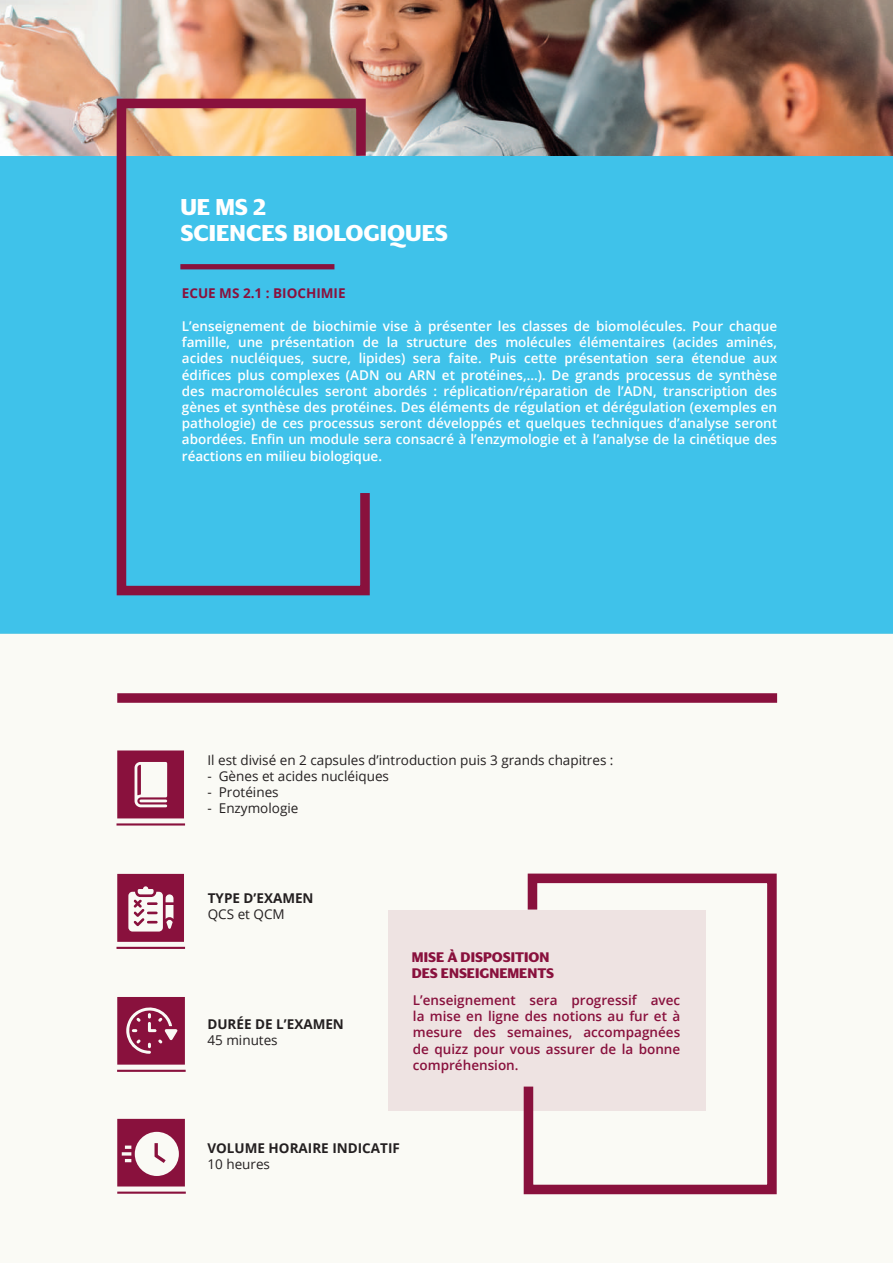
<style>
.page{position:relative;width:893px;height:1263px;background:#fff}
.page>*{position:absolute;margin:0;border:0;box-sizing:border-box;transform-origin:0 0}
.t1{font:700 22.2px/26.7px "Darby Sans Universite Paris";color:#fff}
.t2{font:600 13.5px/16.2px "Open Sans";color:#fff;text-align:justify}
.t3{font:600 13.5px/16.2px "Open Sans";color:#89113d;text-align:justify}
.t4{font:13.5px "Open Sans";color:#231f20}
.t5{font:700 13.5px "Open Sans";color:#231f20}
.t6{font:700 13.5px/16.2px "Darby Sans Universite Paris";color:#89113d}
.t7{font:700 13.5px "Open Sans";color:#89113d}
</style>
<div class="page">
<img style="left:0;top:0;width:893px;height:156px">
<div style="left:0;top:156px;width:893px;height:478px;background:#3fc2ea"></div>
<svg style="left:112px;top:94px;width:262px;height:502px"></svg>
<div style="left:180px;top:264px;width:154px;height:5px;background:#89113d"></div>
<div style="left:0;top:634px;width:893px;height:628px;background:#fafaf5"></div>
<hr style="left:892px;top:632px;width:1px;height:631px;background:#eceed7">
<div style="left:117px;top:693px;width:660px;height:10px;background:#89113d"></div>
<hr style="left:116px;top:823px;width:69px;height:2px;background:#89113d">
<hr style="left:116px;top:947px;width:69px;height:2px;background:#89113d">
<hr style="left:117px;top:1191px;width:69px;height:3px;background:#89113d">
<hr style="left:117px;top:1070px;width:69px;height:2px;background:#89113d">
<svg style="left:117px;top:1119px;width:68px;height:67px"></svg>
<svg style="left:117px;top:997px;width:68px;height:67px;background:#962c52"></svg>
<div style="left:388px;top:910px;width:318px;height:200px;background:#eee3e2"></div>
<svg style="left:519px;top:873px;width:258px;height:322px"></svg>
<svg style="left:117px;top:750px;width:67px;height:68px"></svg>
<svg style="left:117px;top:874px;width:67px;height:68px"></svg>
<h1 class="t1" style="left:180px;top:192px;width:269px">UE MS 2<br>SCIENCES BIOLOGIQUES</h1>
<p class="t7" style="left:182px;top:284px;width:165px">ECUE MS 2.1 : BIOCHIMIE</p>
<p class="t2" style="left:182px;top:318px;width:597px">L’enseignement de biochimie vise à présenter les classes de biomolécules. Pour chaque famille, une présentation de la structure des molécules élémentaires (acides aminés, acides nucléiques, sucre, lipides) sera faite. Puis cette présentation sera étendue aux édifices plus complexes (ADN ou ARN et protéines,...). De grands processus de synthèse des macromolécules seront abordés : réplication/réparation de l’ADN, transcription des gènes et synthèse des protéines. Des éléments de régulation et dérégulation (exemples en pathologie) de ces processus seront développés et quelques techniques d’analyse seront abordées. Enfin un module sera consacré à l’enzymologie et à l’analyse de la cinétique des réactions en milieu biologique.</p>
<p class="t4" style="left:207px;top:750px;width:408px">Il est divisé en 2 capsules d’introduction puis 3 grands chapitres :</p>
<p class="t4" style="left:207px;top:767px;width:183px">- Gènes et acides nucléiques</p>
<p class="t4" style="left:207px;top:783px;width:73px">- Protéines</p>
<p class="t4" style="left:207px;top:799px;width:92px">- Enzymologie</p>
<p class="t5" style="left:208px;top:888px;width:107px">TYPE D’EXAMEN</p>
<p class="t4" style="left:208px;top:905px;width:79px">QCS et QCM</p>
<p class="t5" style="left:207px;top:1015px;width:138px">DURÉE DE L’EXAMEN</p>
<p class="t4" style="left:207px;top:1031px;width:72px">45 minutes</p>
<p class="t6" style="left:412px;top:948px;width:144px">MISE À DISPOSITION<br>DES ENSEIGNEMENTS</p>
<p class="t3" style="left:413px;top:992px;width:269px">L’enseignement sera progressif avec la mise en ligne des notions au fur et à mesure des semaines, accompagnées de quizz pour vous assurer de la bonne compréhension.</p>
<p class="t5" style="left:207px;top:1139px;width:194px">VOLUME HORAIRE INDICATIF</p>
<p class="t4" style="left:207px;top:1155px;width:64px">10 heures</p>
</div>
